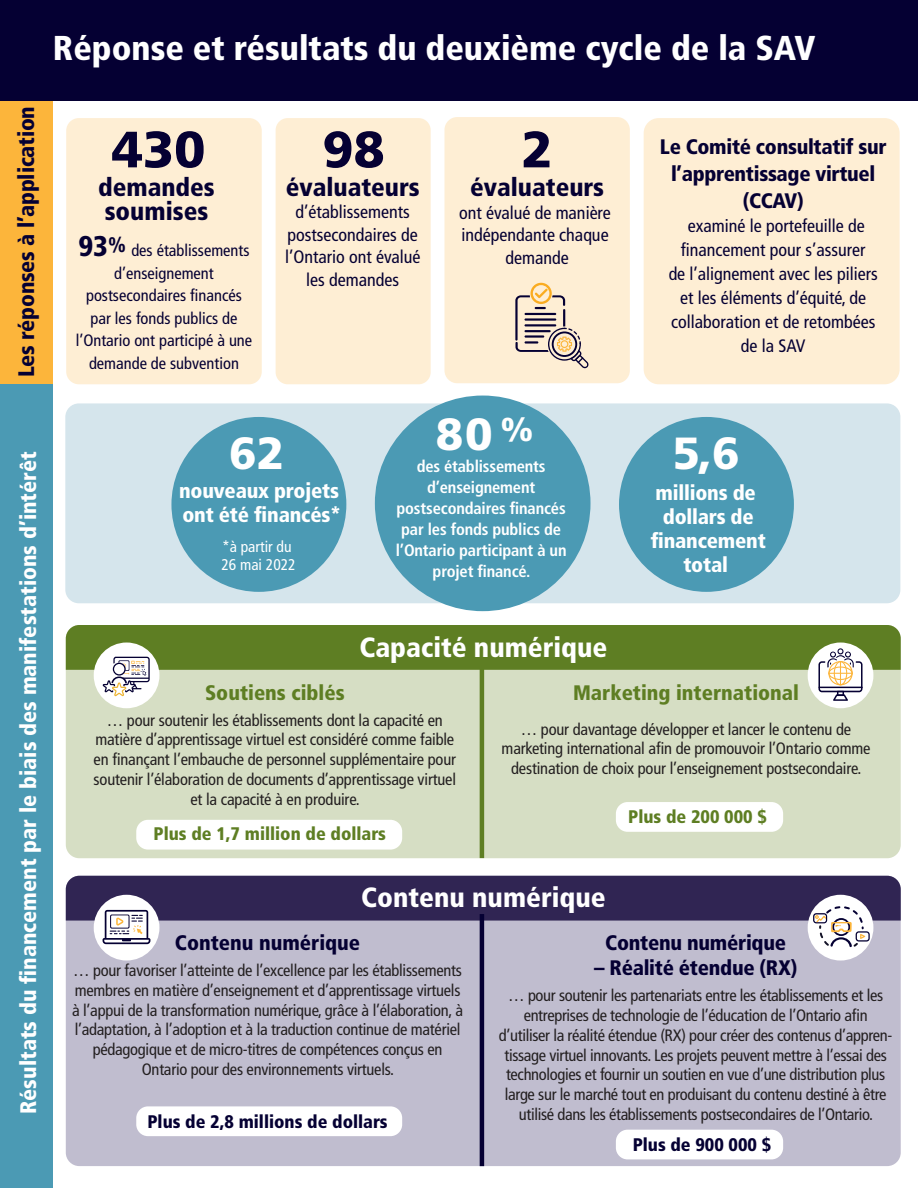
<style>
.page{position:relative;width:918px;height:1188px;background:#fff}
.page>*{position:absolute;margin:0;border:0;box-sizing:border-box;transform-origin:0 0}
.t1{font:900 51px "Frutiger LT Std";color:#050033}
.t2{font:900 45px "Frutiger LT Std";color:#fff}
.t3{font:900 condensed 34.5px "Frutiger LT Std";color:#fff}
.t4{font:900 condensed 27.75px "Frutiger LT Std";color:#fff}
.t5{font:900 condensed 25.5px/24px "Frutiger LT Std";color:#050033}
.t6{font:900 condensed 22.5px "Frutiger LT Std";color:#fff}
.t7{font:900 condensed 22.5px "Frutiger LT Std";letter-spacing:-.01em;color:#050033}
.t8{font:900 condensed 21px/27px "Frutiger LT Std";letter-spacing:-.015em;color:#050033;text-align:center}
.t9{font:900 condensed 21px/24px "Frutiger LT Std";letter-spacing:-.01em;color:#fff}
.t10{font:900 condensed 21px "Frutiger LT Std";color:#5e7e23}
.t11{font:900 condensed 18.15px "Frutiger LT Std";color:#050033}
.t12{font:900 condensed 18.15px "Frutiger LT Std";color:#5e7e23}
.t13{font:condensed 18px/22.5px "Frutiger LT Std";color:#050033;text-align:center}
.t14{font:condensed 16.5px/19.8px "Frutiger LT Std";letter-spacing:-.015em;color:#231f20;text-align:center}
.t15{font:condensed 16.5px/22.5px "Frutiger LT Std";color:#050033;text-align:center}
.t16{font:700 condensed 16.5px/21px "Frutiger LT Std";letter-spacing:-.01em;color:#fff;text-align:center}
.t17{font:condensed 15.6px/18px "Frutiger LT Std";color:#fff}
.s1{font-weight:900;font-size:28.5px}
</style>
<div class="page">
<div style="left:66px;top:876px;width:835px;height:290px;background:#c0bdcf;border-radius:14px"></div>
<div style="left:66px;top:625px;width:835px;height:233px;background:#d6dec4;border-radius:14px"></div>
<div style="left:136px;top:820px;width:266px;height:30px;background:#fff;border-radius:12px"></div>
<div style="left:136px;top:1106px;width:266px;height:30px;background:#fff;border-radius:12px"></div>
<div style="left:616px;top:802px;width:167px;height:30px;background:#fff;border-radius:12px"></div>
<div style="left:616px;top:1130px;width:167px;height:29px;background:#fff;border-radius:12px"></div>
<div style="left:65px;top:403px;width:835px;height:200px;background:#d5e5ec;border-radius:14px"></div>
<div style="left:0;top:380px;width:53px;height:808px;background:#4b9ab4"></div>
<div style="left:0;top:97px;width:53px;height:287px;background:#fcb53b"></div>
<div style="left:276px;top:118px;width:155px;height:266px;background:#feeed4;border-radius:12px"></div>
<div style="left:644px;top:118px;width:256px;height:266px;background:#feeed4;border-radius:15px"></div>
<hr style="left:480px;top:664px;width:4px;height:194px;background:#5e7e23">
<hr style="left:480px;top:914px;width:4px;height:252px;background:#050033">
<div style="left:808px;top:643px;width:65px;height:65px;background:#fff;border-radius:50%"></div>
<div style="left:94px;top:643px;width:65px;height:65px;background:#fff;border-radius:50%"></div>
<svg style="left:66px;top:625px;width:835px;height:76px"></svg>
<div style="left:808px;top:895px;width:65px;height:66px;background:#fff;border-radius:50%"></div>
<div style="left:94px;top:895px;width:65px;height:66px;background:#fff;border-radius:50%"></div>
<svg style="left:66px;top:876px;width:835px;height:72px"></svg>
<div style="left:444px;top:117px;width:186px;height:266px;background:#feeed4;border-radius:13px"></div>
<svg style="left:515px;top:283px;width:74px;height:85px"></svg>
<div style="left:171px;top:417px;width:175px;height:175px;background:#4b9ab4;border-radius:50%"></div>
<div style="left:619px;top:417px;width:175px;height:175px;background:#4b9ab4;border-radius:50%"></div>
<div style="left:0;top:0;width:918px;height:101px;background:#050033"></div>
<div style="left:66px;top:118px;width:196px;height:266px;background:#feeed4;border-radius:13px"></div>
<div style="left:375px;top:396px;width:216px;height:215px;background:#4b9ab4;border-radius:50%"></div>
<h2 class="t7" style="left:13px;top:377px;width:273px;rotate:-90deg">Les réponses à l’application</h2>
<h1 class="t3" style="left:53px;top:28px;width:764px">Réponse et résultats du deuxième cycle de la SAV</h1>
<p class="t1" style="left:112px;top:119px;width:95px">430</p>
<p class="t5" style="left:98px;top:175px;width:118px">demandes soumises</p>
<p class="t15" style="left:76px;top:239px;width:178px"><span class="s1">93</span><sup>%</sup> des établissements d’enseignement postsecondaires financés par les fonds publics de l’Ontario ont participé à une demande de subvention</p>
<p class="t1" style="left:322px;top:119px;width:64px">98</p>
<p class="t5" style="left:286px;top:175px;width:135px">évaluateurs</p>
<p class="t13" style="left:285px;top:201px;width:137px">d’établissements postsecondaires de l’Ontario ont évalué les demandes</p>
<p class="t1" style="left:522px;top:119px;width:33px">2</p>
<p class="t5" style="left:470px;top:175px;width:135px">évaluateurs</p>
<p class="t13" style="left:459px;top:201px;width:153px">ont évalué de manière indépendante chaque demande</p>
<p class="t8" style="left:660px;top:133px;width:228px">Le Comité consultatif sur l’apprentissage virtuel (CCAV)</p>
<p class="t13" style="left:669px;top:214px;width:211px;line-height:24px">examiné le portefeuille de financement pour s’assurer<br>de l’alignement avec les piliers et les éléments d’équité, de collaboration et de retombées de la SAV</p>
<h2 class="t6" style="left:15px;top:1114px;width:664px;rotate:-90deg">Résultats du financement par le biais des manifestations d’intérêt</h2>
<p class="t2" style="left:229px;top:426px;width:57px">62</p>
<p class="t9" style="left:179px;top:478px;width:163px">nouveaux projets ont été financés*</p>
<p class="t17" style="left:222px;top:538px;width:76px">*à partir du<br>26 mai 2022</p>
<p class="t2" style="left:436px;top:407px;width:99px">80<sup>%</sup></p>
<p class="t16" style="left:396px;top:456px;width:172px">des établissements d’enseignement postsecondaires financés par les fonds publics de l’Ontario participant à un projet financé.</p>
<h3 class="t4" style="left:360px;top:630px;width:249px">Capacité numérique</h3>
<p class="t2" style="left:673px;top:426px;width:69px">5,6</p>
<p class="t9" style="left:651px;top:481px;width:117px;text-align:center">millions de dollars de financement total</p>
<h4 class="t10" style="left:205px;top:680px;width:141px">Soutiens ciblés</h4>
<p class="t14" style="left:94px;top:710px;width:364px">… pour soutenir les établissements dont la capacité en matière d’apprentissage virtuel est considéré comme faible en finançant l’embauche de personnel supplémentaire pour soutenir l’élaboration de documents d’apprentissage virtuel et la capacité à en produire.</p>
<p class="t12" style="left:154px;top:823px;width:234px">Plus de 1,7 million de dollars</p>
<h5 class="t10" style="left:573px;top:680px;width:228px">Marketing international</h5>
<p class="t14" style="left:502px;top:719px;width:370px">… pour davantage développer et lancer le contenu de marketing international afin de promouvoir l’Ontario comme destination de choix pour l’enseignement postsecondaire.</p>
<p class="t12" style="left:628px;top:806px;width:140px">Plus de 200 000 $</p>
<h3 class="t4" style="left:361px;top:881px;width:246px">Contenu numérique</h3>
<p class="t8" style="left:175px;top:929px;width:187px">Contenu numérique</p>
<p class="t14" style="left:72px;top:961px;width:392px">… pour favoriser l’atteinte de l’excellence par les établissements membres en matière d’enseignement et d’apprentissage virtuels à l’appui de la transformation numérique, grâce à l’élaboration, à l’adaptation, à l’adoption et à la traduction continue de matériel pédagogique et de micro-titres de compétences conçus en Ontario pour des environnements virtuels.</p>
<p class="t11" style="left:148px;top:1111px;width:242px">Plus de 2,8 millions de dollars</p>
<p class="t8" style="left:605px;top:929px;width:182px">Contenu numérique</p>
<p class="t8" style="left:594px;top:955px;width:205px">– Réalité étendue (RX)</p>
<p class="t14" style="left:499px;top:986px;width:395px">… pour soutenir les partenariats entre les établissements et les entreprises de technologie de l’éducation de l’Ontario afin d’utiliser la réalité étendue (RX) pour créer des contenus d’appren&shy;tissage virtuel innovants. Les projets peuvent mettre à l’essai des technologies et fournir un soutien en vue d’une distribution plus large sur le marché tout en produisant du contenu destiné à être utilisé dans les établissements postsecondaires de l’Ontario.</p>
<p class="t11" style="left:633px;top:1134px;width:140px">Plus de 900 000 $</p>
</div>
